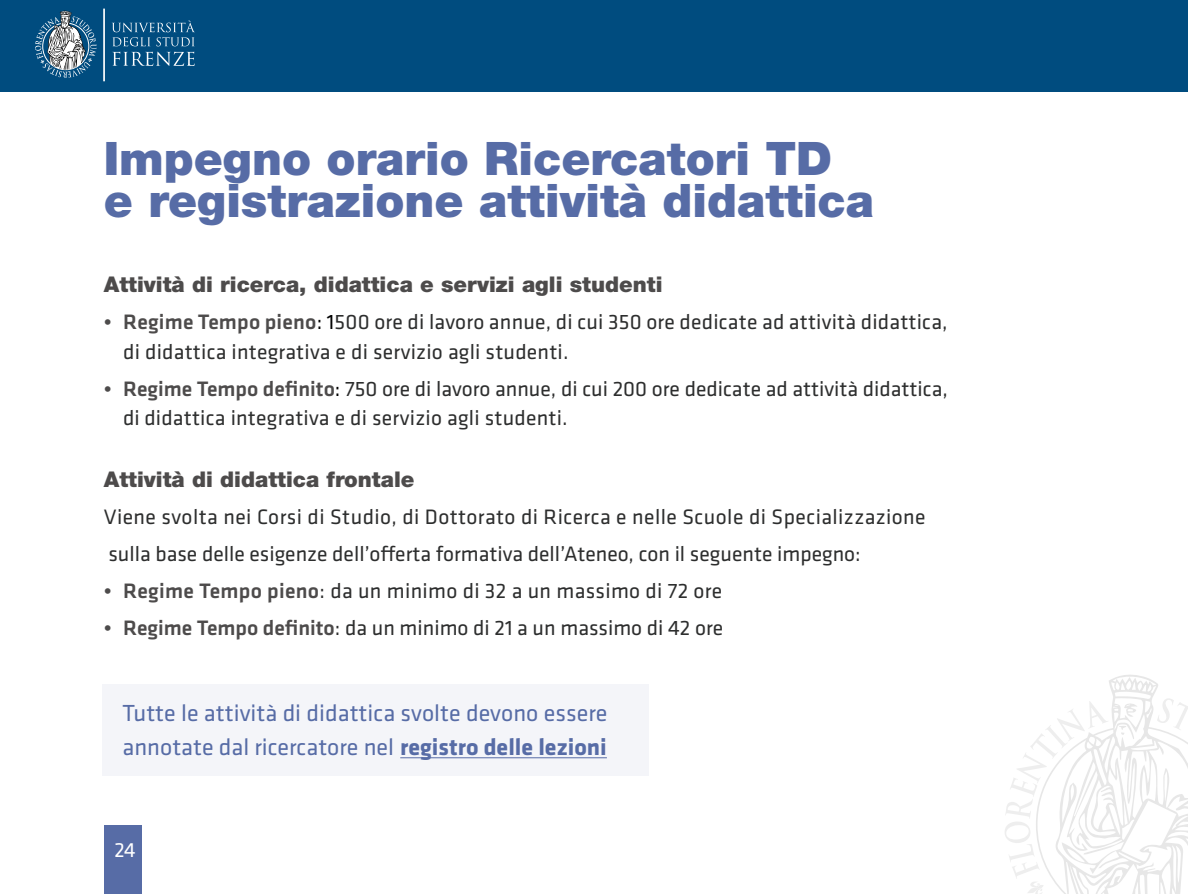
<style>
.page{position:relative;width:1188px;height:894px;background:#fff}
.page>*{position:absolute;margin:0;border:0;box-sizing:border-box;transform-origin:0 0}
.t1{font:900 46.25px/42.5px "Helvetica Neue LT Pro";color:#576ca6}
.t2{font:24.12px/33.2px "Klavika";color:#576ca6}
.t3{font:21.62px/29.9px "Klavika";letter-spacing:.01em;color:#2d2e2e}
.t4{font:900 21.62px "Helvetica Neue LT Pro";color:#4d4b4b}
.t5{font:21.25px "Klavika";color:#fff}
.s1{font-weight:500;color:#4d4b4b}
.s2{color:#000}
.s3{font-weight:700}
</style>
<div class="page">
<div style="left:0;top:0;width:1188px;height:92px;background:#004c7f"></div>
<hr style="left:103px;top:9px;width:2px;height:72px;background:#fff">
<svg style="left:112px;top:52px;width:83px;height:14px"></svg>
<svg style="left:112px;top:20px;width:83px;height:26px"></svg>
<svg style="left:35px;top:10px;width:61px;height:68px"></svg>
<div style="left:104px;top:825px;width:37px;height:69px;background:#576ca6"></div>
<svg style="left:1005px;top:675px;width:183px;height:219px"></svg>
<div style="left:103px;top:684px;width:546px;height:92px;background:#f4f5f9"></div>
<hr style="left:400px;top:757px;width:207px;height:1px;background:#576ca6">
<h1 class="t1" style="left:104px;top:137px;width:772px">Impegno orario Ricercatori TD<br>e registrazione attività didattica</h1>
<p class="t4" style="left:104px;top:271px;width:560px">Attività di ricerca, didattica e servizi agli studenti</p>
<p class="t3" style="left:123px;top:307px;width:826px;text-indent:-20px"><span class="s1">• Regime Tempo pieno</span><span class="s2">: 1</span>500 ore di lavoro annue, di cui 350 ore dedicate ad attività didattica, di didattica integrativa e di servizio agli studenti.</p>
<p class="t3" style="left:123px;top:374px;width:826px;text-indent:-20px"><span class="s1">• Regime Tempo definito</span><span class="s2">:</span> 750 ore di lavoro annue, di cui 200 ore dedicate ad attività didattica, di didattica integrativa e di servizio agli studenti.</p>
<p class="t4" style="left:104px;top:466px;width:312px">Attività di didattica frontale</p>
<p class="t3" style="left:104px;top:499px;width:823px;line-height:37.1px">Viene svolta nei Corsi di Studio, di Dottorato di Ricerca e nelle Scuole di Specializzazione sulla base delle esigenze dell’offerta formativa dell’Ateneo, con il seguente impegno:</p>
<p class="t3" style="left:104px;top:576px;width:620px"><span class="s1">• Regime Tempo pieno</span>: da un minimo di 32 a un massimo di 72 ore</p>
<p class="t3" style="left:104px;top:613px;width:621px"><span class="s1">• Regime Tempo definito</span>: da un minimo di 21 a un massimo di 42 ore</p>
<p class="t2" style="left:122px;top:697px;width:486px">Tutte le attività di didattica svolte devono essere annotate dal ricercatore nel <span class="s3">registro delle lezioni</span></p>
<p class="t5" style="left:114px;top:839px;width:23px">24</p>
</div>
